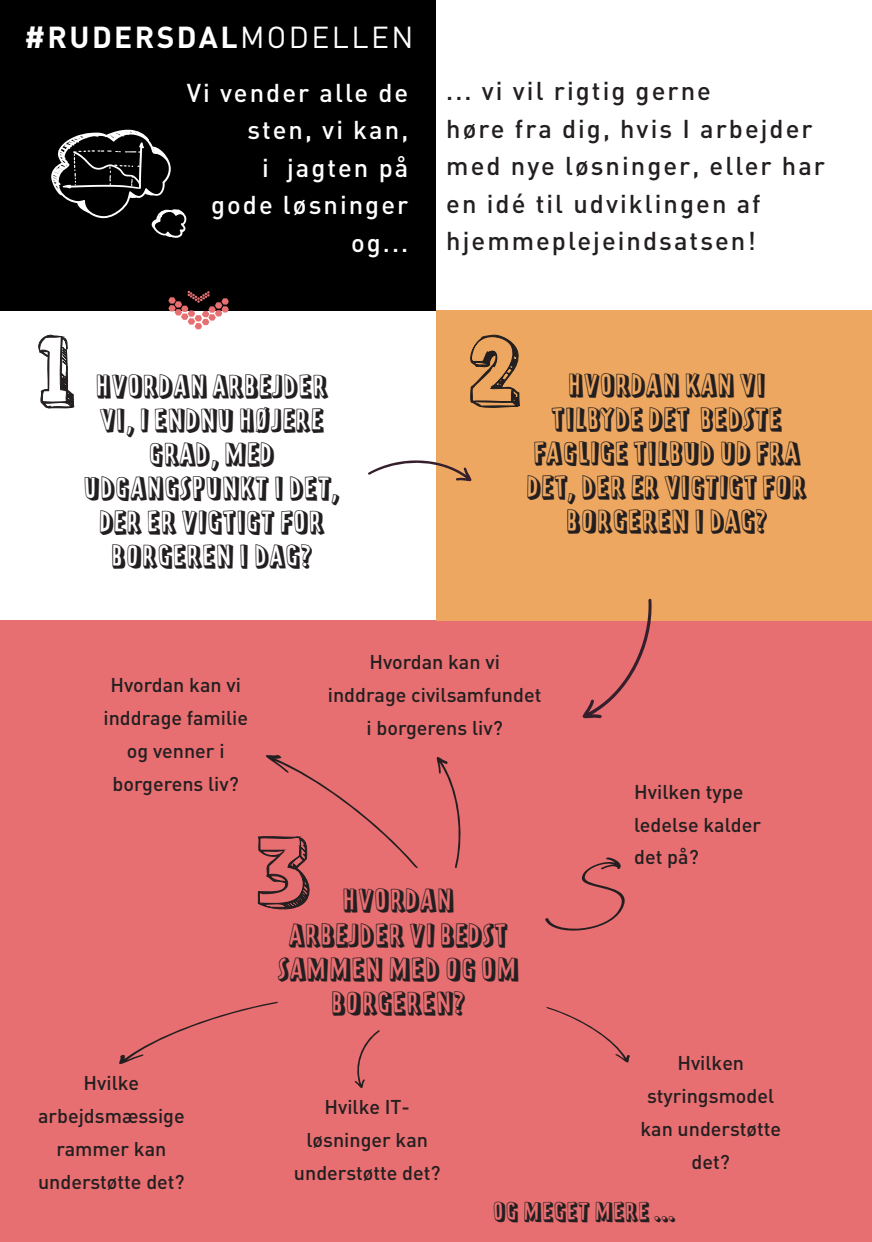
<style>
.page{position:relative;width:872px;height:1242px;background:#fff}
.page>*{position:absolute;margin:0;border:0;box-sizing:border-box;transform-origin:0 0}
.t1{font:700 30px "DIN";letter-spacing:.08em;color:#fff}
.t2{font:28.35px/34px "Prater Block Pro";color:#231f20;text-align:center}
.t3{font:500 25.5px/37.5px "DIN";letter-spacing:.08em;color:#231f20}
.t4{font:500 25.5px "DIN";letter-spacing:.08em;color:#fff}
.t5{font:24px "Prater Block Pro";color:#231f20}
.t6{font:500 19.8px "DIN";color:#231f20}
.s1{font-weight:400}
</style>
<div class="page">
<div style="left:0;top:621px;width:872px;height:621px;background:#e76e71"></div>
<div style="left:0;top:0;width:436px;height:310px;background:#000"></div>
<div style="left:437px;top:310px;width:435px;height:311px;background:#eea760"></div>
<svg style="left:38px;top:334px;width:36px;height:75px"></svg>
<svg style="left:470px;top:334px;width:50px;height:74px"></svg>
<svg style="left:545px;top:857px;width:80px;height:74px"></svg>
<svg style="left:119px;top:1001px;width:159px;height:63px"></svg>
<svg style="left:546px;top:1007px;width:84px;height:56px"></svg>
<svg style="left:437px;top:757px;width:24px;height:111px"></svg>
<svg style="left:257px;top:755px;width:161px;height:155px"></svg>
<svg style="left:368px;top:456px;width:104px;height:25px"></svg>
<svg style="left:582px;top:599px;width:70px;height:120px"></svg>
<svg style="left:354px;top:1030px;width:26px;height:58px"></svg>
<svg style="left:51px;top:130px;width:136px;height:108px"></svg>
<svg style="left:168px;top:291px;width:61px;height:38px"></svg>
<p class="t1" style="left:24px;top:17px;width:390px">#RUDERSDAL<span class="s1">MODELLEN</span></p>
<p class="t4" style="left:187px;top:75px;width:223px">Vi vender alle de</p>
<p class="t4" style="left:248px;top:113px;width:162px">sten, vi kan,</p>
<p class="t4" style="left:262px;top:150px;width:148px">i jagten på</p>
<p class="t4" style="left:211px;top:188px;width:199px">gode løsninger</p>
<p class="t4" style="left:351px;top:225px;width:59px">og...</p>
<p class="t3" style="left:446px;top:71px;width:266px">... vi vil rigtig gerne</p>
<p class="t3" style="left:446px;top:109px;width:380px">høre fra dig, hvis I arbejder med nye løsninger, eller har</p>
<p class="t3" style="left:446px;top:184px;width:316px">en idé til udviklingen af</p>
<p class="t3" style="left:446px;top:221px;width:311px">hjemmeplejeindsatsen!</p>
<p class="t2" style="left:96px;top:368px;width:234px">HVORDAN ARBEJDER<br>VI, I ENDNU HØJERE<br>GRAD, MED</p>
<p class="t2" style="left:84px;top:470px;width:258px">UDGANGSPUNKT I DET,<br>DER ER VIGTIGT FOR</p>
<p class="t2" style="left:111px;top:539px;width:203px">BORGEREN I DAG?</p>
<p class="t2" style="left:568px;top:368px;width:200px">HVORDAN KAN VI</p>
<p class="t2" style="left:527px;top:402px;width:282px">TILBYDE DET BEDSTE<br>FAGLIGE TILBUD UD FRA<br>DET, DER ER VIGTIGT FOR</p>
<p class="t2" style="left:566px;top:504px;width:203px">BORGEREN I DAG?</p>
<p class="t6" style="left:110px;top:672px;width:132px">Hvordan kan vi</p>
<p class="t6" style="left:103px;top:705px;width:146px">inddrage familie</p>
<p class="t6" style="left:127px;top:738px;width:99px">og venner i</p>
<p class="t6" style="left:113px;top:770px;width:128px">borgerens liv?</p>
<p class="t6" style="left:84px;top:1069px;width:57px">Hvilke</p>
<p class="t6" style="left:38px;top:1102px;width:148px">arbejdsmæssige</p>
<p class="t6" style="left:56px;top:1135px;width:112px">rammer kan</p>
<p class="t6" style="left:38px;top:1168px;width:148px">understøtte det?</p>
<p class="t6" style="left:369px;top:648px;width:132px">Hvordan kan vi</p>
<p class="t6" style="left:328px;top:681px;width:215px">inddrage civilsamfundet</p>
<p class="t6" style="left:366px;top:714px;width:138px">i borgerens liv?</p>
<p class="t2" style="left:342px;top:883px;width:114px">HVORDAN</p>
<p class="t2" style="left:289px;top:917px;width:221px">ARBEJDER VI BEDST</p>
<p class="t2" style="left:278px;top:951px;width:243px">SAMMEN MED OG OM</p>
<p class="t2" style="left:331px;top:985px;width:137px">BORGEREN?</p>
<p class="t6" style="left:324px;top:1094px;width:87px">Hvilke IT-</p>
<p class="t6" style="left:306px;top:1126px;width:123px">løsninger kan</p>
<p class="t6" style="left:294px;top:1159px;width:148px">understøtte det?</p>
<p class="t6" style="left:634px;top:778px;width:111px">Hvilken type</p>
<p class="t6" style="left:634px;top:811px;width:128px">ledelse kalder</p>
<p class="t6" style="left:634px;top:844px;width:66px">det på?</p>
<p class="t6" style="left:677px;top:1049px;width:68px">Hvilken</p>
<p class="t6" style="left:647px;top:1082px;width:128px">styringsmodel</p>
<p class="t6" style="left:640px;top:1115px;width:142px">kan understøtte</p>
<p class="t6" style="left:691px;top:1148px;width:40px">det?</p>
<p class="t5" style="left:493px;top:1194px;width:184px">OG MEGET MERE ...</p>
</div>
